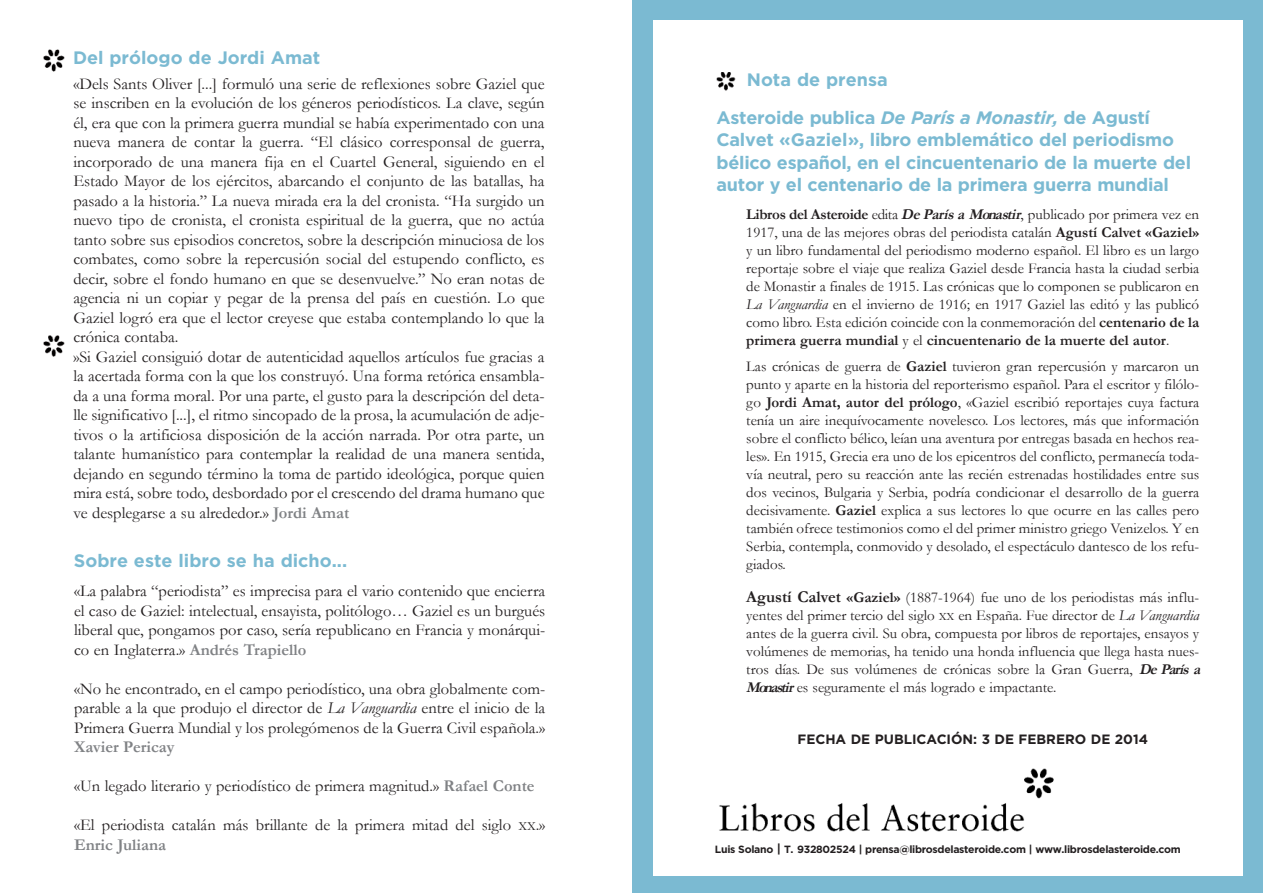
<style>
.page{position:relative;width:1263px;height:893px;background:#fff}
.page>*{position:absolute;margin:0;border:0;box-sizing:border-box;transform-origin:0 0}
.t1{font:700 18px/22.5px "Gotham";letter-spacing:-.015em;color:#7bbad2}
.t2{font:16.5px/19.5px "Garamond";color:#231f20}
.t3{font:700 16.5px "Garamond";color:#808285}
.t4{font:15px/18px "Garamond";color:#231f20;text-align:justify}
.t5{font:700 13.5px "Gotham";color:#231f20}
.t6{font:700 10.5px "Gotham";letter-spacing:-.03em;color:#231f20}
.s1{font-weight:700;color:#808285}
.s2{font-style:italic}
.s3{font-size:12.3px}
.s4{font-weight:700}
.s5{font-weight:700;font-style:italic}
.s6{font-weight:700;font-size:16.5px}
.s7{font-size:11.25px}
.s8{font-size:12px}
</style>
<div class="page">
<div style="left:632px;top:0;width:631px;height:893px;background:#7bbad2"></div>
<div style="left:653px;top:20px;width:589px;height:856px;background:#fff"></div>
<img style="left:43px;top:49px;width:21px;height:23px">
<img style="left:716px;top:72px;width:20px;height:19px">
<img style="left:719px;top:769px;width:335px;height:62px">
<img style="left:43px;top:335px;width:21px;height:22px">
<p class="t1" style="left:73px;top:47px;width:249px">Del prólogo de Jordi Amat</p>
<p class="t2" style="left:73px;top:74px;width:473px">«Dels Sants Oliver [...] formuló una serie de reflexiones sobre Gaziel que se inscriben en la evolución de los géneros periodísticos. La clave, según él, era que con la primera guerra mundial se había experimentado con una nueva manera de contar la guerra. “El clásico corresponsal de guerra, incorporado de una manera fija en el Cuartel General, siguiendo en el Estado Mayor de los ejércitos, abarcando el conjunto de las batallas, ha pasado a la historia.” La nueva mirada era la del cronista. “Ha surgido un nuevo tipo de cronista, el cronista espiritual de la guerra, que no actúa tanto sobre sus episodios concretos, sobre la descripción minuciosa de los combates, como sobre la repercusión social del estupendo conflicto, es decir, sobre el fondo humano en que se desenvuelve.” No eran notas de agencia ni un copiar y pegar de la prensa del país en cuestión. Lo que Gaziel logró era que el lector creyese que estaba contemplando lo que la crónica contaba.<br>»Si Gaziel consiguió dotar de autenticidad aquellos artículos fue gracias a la acertada forma con la que los construyó. Una forma retórica ensambla&shy;da a una forma moral. Por una parte, el gusto para la descripción del deta&shy;lle significativo [...], el ritmo sincopado de la prosa, la acumulación de adje&shy;tivos o la artificiosa disposición de la acción narrada. Por otra parte, un talante humanístico para contemplar la realidad de una manera sentida, dejando en segundo término la toma de partido ideológica, porque quien mira está, sobre todo, desbordado por el crescendo del drama humano que ve desplegarse a su alrededor.» <span class="s1">Jordi Amat</span></p>
<p class="t1" style="left:74px;top:550px;width:275px">Sobre este libro se ha dicho...</p>
<p class="t2" style="left:74px;top:582px;width:473px;text-align:justify">«La palabra “periodista” es imprecisa para el vario contenido que encierra el caso de Gaziel: intelectual, ensayista, politólogo… Gaziel es un burgués liberal que, pongamos por caso, sería republicano en Francia y monárqui&shy;co en Inglaterra.» <span class="s1">Andrés Trapiello</span></p>
<p class="t2" style="left:74px;top:679px;width:473px;text-align:justify">«No he encontrado, en el campo periodístico, una obra globalmente com&shy;parable a la que produjo el director de <span class="s2">La Vanguardia</span> entre el inicio de la Primera Guerra Mundial y los prolegómenos de la Guerra Civil española.»</p>
<p class="t3" style="left:74px;top:738px;width:102px">Xavier Pericay</p>
<p class="t2" style="left:74px;top:777px;width:462px">«Un legado literario y periodístico de primera magnitud.» <span class="s1">Rafael Conte</span></p>
<p class="t2" style="left:74px;top:816px;width:473px">«El periodista catalán más brillante de la primera mitad del siglo <span class="s3">xx</span>.»<br><span class="s1">Enric Juliana</span></p>
<p class="t1" style="left:747px;top:69px;width:142px">Nota de prensa</p>
<p class="t1" style="left:716px;top:106px;width:476px">Asteroide publica <span class="s2">De París a Monastir,</span> de Agustí Calvet «Gaziel», libro emblemático del periodismo bélico español, en el cincuentenario de la muerte del autor y el centenario de la primera guerra mundial</p>
<p class="t4" style="left:746px;top:206px;width:454px"><span class="s4">Libros del Asteroide</span> edita <span class="s5">DeParísaMonastir</span>, publicado por primera vez en 1917, una de las mejores obras del periodista catalán <span class="s4">Agustí Calvet «Gaziel» </span>y un libro fundamental del periodismo moderno español. El libro es un largo reportaje sobre el viaje que realiza Gaziel desde Francia hasta la ciudad serbia de Monastir a finales de 1915. Las crónicas que lo componen se publicaron en <span class="s2">La Vanguardia</span> en el invierno de 1916; en 1917 Gaziel las editó y las publicó como libro. Esta edición coincide con la conmemoración del <span class="s4">centenario de la primera guerra mundial</span> y el <span class="s4">cincuentenario de la muerte del autor</span>.</p>
<p class="t4" style="left:746px;top:357px;width:454px">Las crónicas de guerra de <span class="s4">Gaziel</span> tuvieron gran repercusión y marcaron un punto y aparte en la historia del reporterismo español. Para el escritor y filólo&shy;go <span class="s4">Jordi Amat, autor del prólogo</span>, «Gaziel escribió reportajes cuya factura tenía un aire inequívocamente novelesco. Los lectores, más que información sobre el conflicto bélico, leían una aventura por entregas basada en hechos rea&shy;les». En 1915, Grecia era uno de los epicentros del conflicto, permanecía toda&shy;vía neutral, pero su reacción ante las recién estrenadas hostilidades entre sus dos vecinos, Bulgaria y Serbia, podría condicionar el desarrollo de la guerra decisivamente. <span class="s4">Gaziel</span> explica a sus lectores lo que ocurre en las calles pero también ofrece testimonios como el del primer ministro griego Venizelos. Y en Serbia, contempla, conmovido y desolado, el espectáculo dantesco de los refu&shy;giados.</p>
<p class="t4" style="left:746px;top:588px;width:458px;text-align:left"><span class="s6">Agustí Calvet</span> <span class="s4">«Gaziel»</span> (1887-1964) fue uno de los periodistas más influ&shy;yentes del primer tercio del siglo <span class="s7">xx</span> en España. Fue director de <span class="s2">La Vanguardia </span>antes de la guerra civil. Su obra, compuesta por libros de reportajes, ensayos y volúmenes de memorias, ha tenido una honda influencia que llega hasta nues&shy;tros días. De sus volúmenes de crónicas sobre la Gran Guerra, <span class="s5">DeParísa Monastir</span>es seguramente el más logrado e impactante.</p>
<p class="t5" style="left:797px;top:732px;width:352px">FECHA DE PUBLICACIÓN: 3 DE FEBRERO DE 2014</p>
<p class="t6" style="left:715px;top:844px;width:467px">Luis Solano <span class="s8">|</span> T. 932802524 | prensa@librosdelasteroide.com | www.librosdelasteroide.com</p>
</div>
